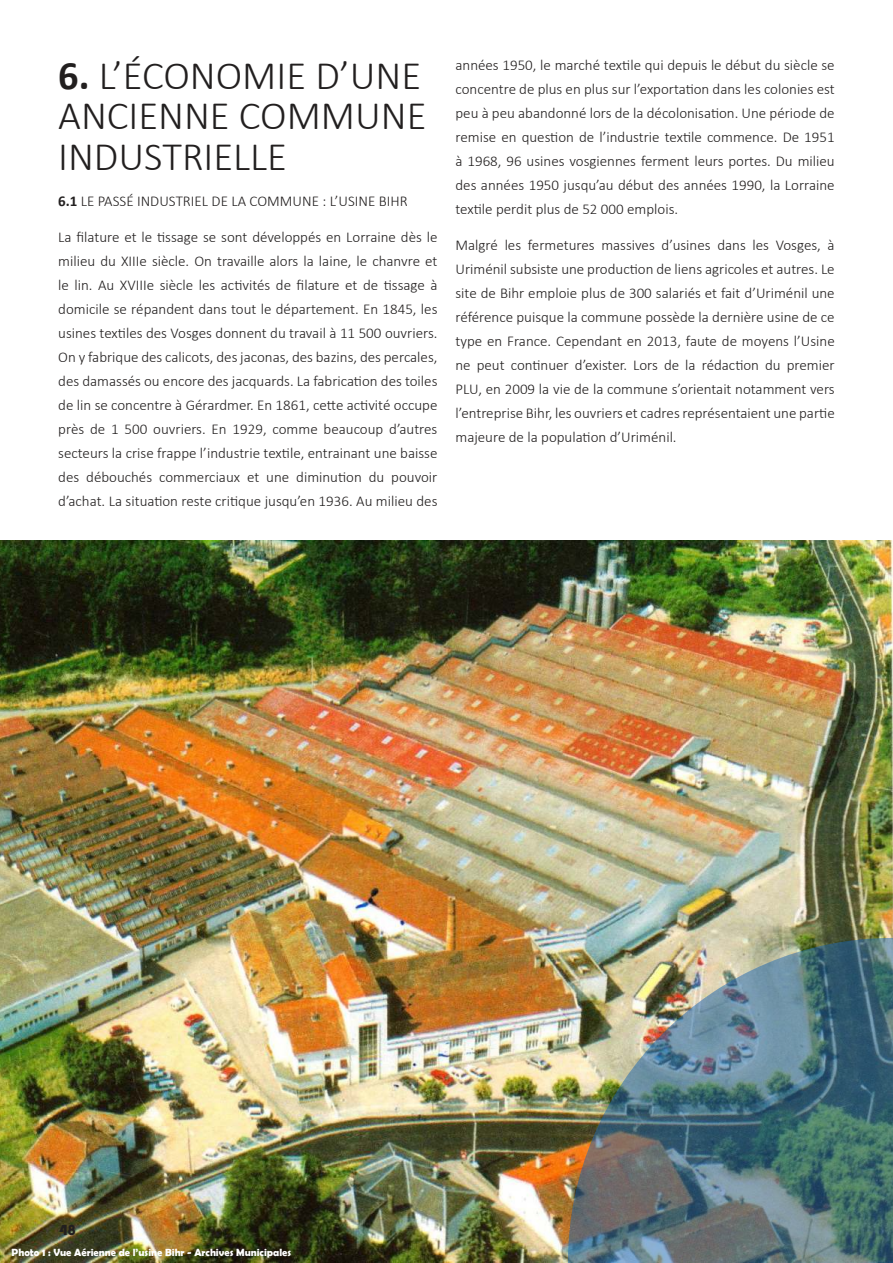
<style>
.page{position:relative;width:893px;height:1263px;background:#fff}
.page>*{position:absolute;margin:0;border:0;box-sizing:border-box;transform-origin:0 0}
.t1{font:300 40.5px/40.5px "Calibri";color:#221f1f}
.t2{font:300 15px/24px "Calibri";color:#221f1f;text-align:justify}
.t3{font:15px "Bauhaus 93";color:#221f1f}
.t4{font:700 10.5px "Berlin Sans FB Demi";color:#fff}
.s1{font-weight:700}
</style>
<div class="page">
<img style="left:0;top:540px;width:893px;height:723px">
<img style="left:568px;top:938px;width:325px;height:325px">
<h1 class="t1" style="left:58px;top:55px;width:370px"><span class="s1">6.</span> L’ÉCONOMIE D’UNE<br>ANCIENNE COMMUNE<br>INDUSTRIELLE</h1>
<p class="t2" style="left:58px;top:188px;width:351px"><span class="s1">6.1</span> LE PASSÉ INDUSTRIEL DE LA COMMUNE : L’USINE BIHR</p>
<p class="t2" style="left:58px;top:224px;width:381px">La filature et le tissage se sont développés en Lorraine dès le milieu du XIIIe siècle. On travaille alors la laine, le chanvre et le lin. Au XVIIIe siècle les activités de filature et de tissage à domicile se répandent dans tout le département. En 1845, les usines textiles des Vosges donnent du travail à 11 500 ouvriers.<br>On y fabrique des calicots, des jaconas, des bazins, des percales, des damassés ou encore des jacquards. La fabrication des toiles de lin se concentre à Gérardmer. En 1861, cette activité occupe près de 1 500 ouvriers. En 1929, comme beaucoup d’autres secteurs la crise frappe l’industrie textile, entrainant une baisse des débouchés commerciaux et une diminution du pouvoir d’achat. La situation reste critique jusqu’en 1936. Au milieu des</p>
<p class="t2" style="left:455px;top:52px;width:381px">années 1950, le marché textile qui depuis le début du siècle se concentre de plus en plus sur l’exportation dans les colonies est peu à peu abandonné lors de la décolonisation. Une période de remise en question de l’industrie textile commence. De 1951 à 1968, 96 usines vosgiennes ferment leurs portes. Du milieu des années 1950 jusqu’au début des années 1990, la Lorraine textile perdit plus de 52 000 emplois.</p>
<p class="t2" style="left:455px;top:232px;width:381px">Malgré les fermetures massives d’usines dans les Vosges, à Uriménil subsiste une production de liens agricoles et autres. Le site de Bihr emploie plus de 300 salariés et fait d’Uriménil une référence puisque la commune possède la dernière usine de ce type en France. Cependant en 2013, faute de moyens l’Usine ne peut continuer d’exister. Lors de la rédaction du premier PLU, en 2009 la vie de la commune s’orientait notamment vers l’entreprise Bihr, les ouvriers et cadres représentaient une partie majeure de la population d’Uriménil.</p>
<p class="t3" style="left:59px;top:1222px;width:19px">48</p>
<p class="t4" style="left:12px;top:1247px;width:281px">Photo 1 : Vue Aérienne de l’usine Bihr - Archives Municipales</p>
</div>
